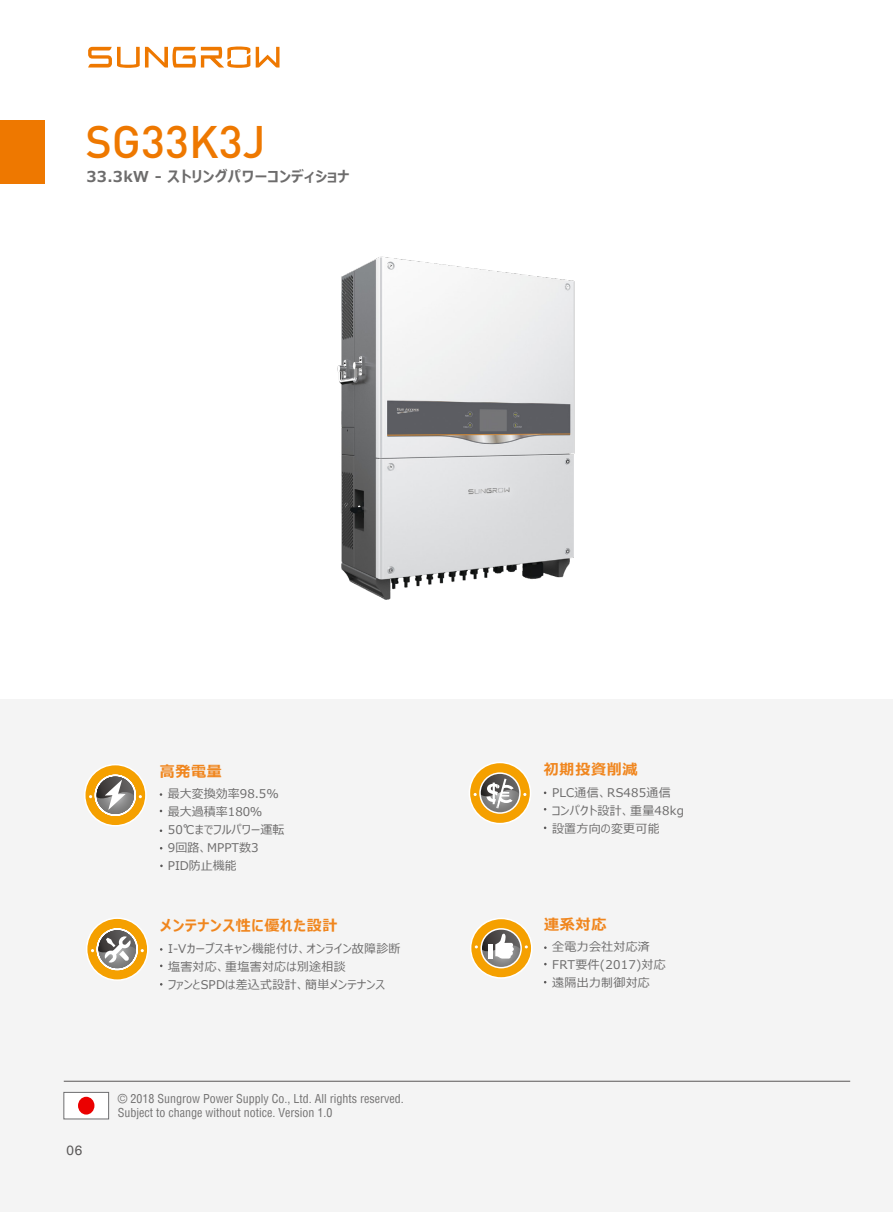
<style>
.page{position:relative;width:893px;height:1212px;background:#fff}
.page>*{position:absolute;margin:0;border:0;box-sizing:border-box;transform-origin:0 0}
.t1{font:500 45px "DIN";color:#ee7800}
.t2{font:700 15px "Meiryo UI";letter-spacing:.05em;color:#f0861e}
.t3{font:700 15px "Meiryo UI";letter-spacing:.025em;color:#6d6c6c}
.t4{font:13.5px "Helvetica";color:#595757}
.t5{font:12px/18px "Meiryo UI";letter-spacing:.02em;color:#6d6c6c}
.t6{font:condensed 12px/14.4px "Helvetica";color:#727171}
.t7{font:12px/18px "Meiryo UI";color:#6d6c6c}
</style>
<div class="page">
<svg style="left:256px;top:47px;width:23px;height:21px"></svg>
<svg style="left:88px;top:46px;width:162px;height:22px"></svg>
<div style="left:0;top:699px;width:893px;height:513px;background:#f4f4f4"></div>
<div style="left:0;top:120px;width:45px;height:64px;background:#ee7800"></div>
<hr style="left:64px;top:1081px;width:786px;height:1px;background:#595757">
<div style="left:64px;top:1092px;width:45px;height:27px;background:#fff;border:1px solid #6e6e70"></div>
<div style="left:78px;top:1097px;width:16px;height:17px;background:#eb0000;border-radius:50%"></div>
<img style="left:337px;top:256px;width:238px;height:344px">
<svg style="left:469px;top:762px;width:62px;height:61px"></svg>
<div style="left:469px;top:762px;width:62px;height:62px;border:2px solid #fff;border-radius:50%"></div>
<svg style="left:480px;top:773px;width:40px;height:40px"></svg>
<div style="left:479px;top:772px;width:42px;height:42px;border:2px solid #fff;border-radius:50%"></div>
<svg style="left:474px;top:773px;width:52px;height:35px"></svg>
<svg style="left:85px;top:765px;width:61px;height:61px"></svg>
<div style="left:84px;top:764px;width:63px;height:62px;border:2px solid #fff;border-radius:50%"></div>
<svg style="left:89px;top:774px;width:53px;height:43px"></svg>
<div style="left:87px;top:918px;width:61px;height:62px;background:#f5a000;border-radius:50%"></div>
<div style="left:86px;top:917px;width:63px;height:64px;border:2px solid #fff;border-radius:50%"></div>
<svg style="left:91px;top:927px;width:53px;height:44px"></svg>
<svg style="left:471px;top:918px;width:61px;height:60px"></svg>
<div style="left:470px;top:918px;width:62px;height:61px;border:2px solid #fff;border-radius:50%"></div>
<div style="left:480px;top:928px;width:42px;height:40px;border:2px solid #fff;border-radius:50%"></div>
<svg style="left:475px;top:929px;width:53px;height:39px"></svg>
<div style="left:488px;top:944px;width:5px;height:15px;background:#fff"></div>
<h1 class="t1" style="left:85px;top:113px;width:182px">SG33K3J</h1>
<p class="t3" style="left:86px;top:166px;width:265px">33.3kW - ストリングパワーコンディショナ</p>
<p class="t2" style="left:160px;top:760px;width:64px">高発電量</p>
<p class="t7" style="left:168px;top:785px;width:118px">最大変換効率98.5%最大過積率180％<br>50℃までフルパワー運転<br>9回路、MPPT数3<br>PID防止機能</p>
<p class="t2" style="left:160px;top:915px;width:179px">メンテナンス性に優れた設計</p>
<p class="t5" style="left:168px;top:940px;width:234px">I-Vカーブスキャン機能付け、オンライン故障診断塩害対応、重塩害対応は別途相談<br>ファンとSPDは差込式設計、簡単メンテナンス</p>
<p class="t4" style="left:67px;top:1142px;width:17px">06</p>
<p class="t6" style="left:118px;top:1091px;width:287px">© 2018 Sungrow Power Supply Co., Ltd. All rights reserved.<br>Subject to change without notice. Version 1.0</p>
<p class="t2" style="left:544px;top:759px;width:95px">初期投資削減</p>
<p class="t5" style="left:552px;top:784px;width:134px">PLC通信、RS485通信<br>コンパクト設計、重量48kg設置方向の変更可能</p>
<p class="t2" style="left:544px;top:914px;width:64px">連系対応</p>
<p class="t5" style="left:552px;top:939px;width:115px">全電力会社対応済<br>FRT要件(2017)対応遠隔出力制御対応</p>
</div>
